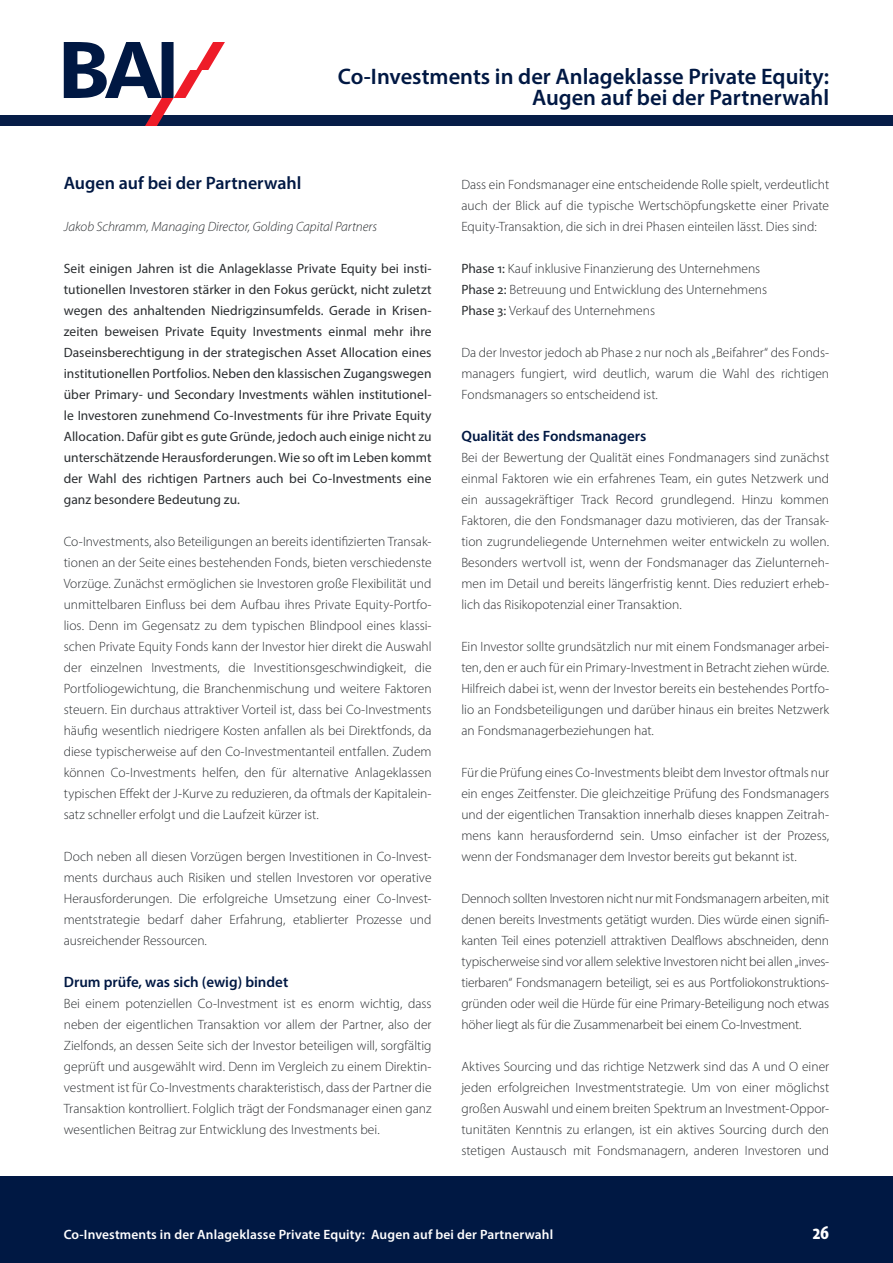
<style>
.page{position:relative;width:893px;height:1263px;background:#fff}
.page>*{position:absolute;margin:0;border:0;box-sizing:border-box;transform-origin:0 0}
.Überschrift{font:600 22.5px/21px "Myriad Pro";color:#001843;text-align:right}
.t1{font:700 condensed 21px "Myriad Pro";color:#fff}
.Textblock_Überschrif{font:600 18px "Myriad Pro";color:#001843}
.Textblock_Überschrif-2{font:600 15px "Myriad Pro";color:#001843}
.Textblock{font:300 13.5px/21px "Myriad Pro";color:#2a2d30;text-align:justify}
.Textblock-2{font:13.5px/21px "Myriad Pro";letter-spacing:.005em;color:#2a2d30;text-align:justify}
.t2{font:600 13.5px "Myriad Pro";letter-spacing:.01em;color:#fff}
.Textblock-3{font:italic 300 13.5px "Myriad Pro";color:#2a2d30}
.s1{font-weight:400}
</style>
<div class="page">
<div style="left:0;top:1176px;width:893px;height:87px;background:#001843"></div>
<div style="left:0;top:115px;width:893px;height:11px;background:#001843"></div>
<svg style="left:64px;top:42px;width:161px;height:84px"></svg>
<p class="Überschrift" style="left:338px;top:65px;width:493px">Co-Investments in der Anlageklasse Private Equity:<br>Augen auf bei der Partnerwahl</p>
<p class="Textblock_Überschrif" style="left:64px;top:172px;width:239px">Augen auf bei der Partnerwahl</p>
<p class="Textblock-3" style="left:64px;top:218px;width:315px">Jakob Schramm, Managing Director, Golding Capital Partners</p>
<p class="Textblock-2" style="left:64px;top:258px;width:369px">Seit einigen Jahren ist die Anlageklasse Private Equity bei insti&shy;tutionellen Investoren stärker in den Fokus gerückt, nicht zuletzt wegen des anhaltenden Niedrigzinsumfelds. Gerade in Krisen&shy;zeiten beweisen Private Equity Investments einmal mehr ihre Daseinsberechtigung in der strategischen Asset Allocation eines institutionellen Portfolios. Neben den klassischen Zugangswegen über Primary- und Secondary Investments wählen institutionel&shy;le Investoren zunehmend Co-Investments für ihre Private Equity Allocation. Dafür gibt es gute Gründe, jedoch auch einige nicht zu unterschätzende Herausforderungen. Wie so oft im Leben kommt der Wahl des richtigen Partners auch bei Co-Investments eine ganz besondere Bedeutung zu.</p>
<p class="Textblock" style="left:64px;top:531px;width:369px">Co-Investments, also Beteiligungen an bereits identifizierten Transak&shy;tionen an der Seite eines bestehenden Fonds, bieten verschiedenste Vorzüge. Zunächst ermöglichen sie Investoren große Flexibilität und unmittelbaren Einfluss bei dem Aufbau ihres Private Equity-Portfo&shy;lios. Denn im Gegensatz zu dem typischen Blindpool eines klassi&shy;schen Private Equity Fonds kann der Investor hier direkt die Auswahl der einzelnen Investments, die Investitionsgeschwindigkeit, die Portfoliogewichtung, die Branchenmischung und weitere Faktoren steuern. Ein durchaus attraktiver Vorteil ist, dass bei Co-Investments häufig wesentlich niedrigere Kosten anfallen als bei Direktfonds, da diese typischerweise auf den Co-Investmentanteil entfallen. Zudem können Co-Investments helfen, den für alternative Anlageklassen typischen Effekt der J-Kurve zu reduzieren, da oftmals der Kapitalein&shy;satz schneller erfolgt und die Laufzeit kürzer ist.</p>
<p class="Textblock" style="left:64px;top:846px;width:369px">Doch neben all diesen Vorzügen bergen Investitionen in Co-Invest&shy;ments durchaus auch Risiken und stellen Investoren vor operative Herausforderungen. Die erfolgreiche Umsetzung einer Co-Invest&shy;mentstrategie bedarf daher Erfahrung, etablierter Prozesse und ausreichender Ressourcen.</p>
<p class="Textblock_Überschrif-2" style="left:64px;top:972px;width:226px">Drum prüfe, was sich (ewig) bindet</p>
<p class="Textblock" style="left:64px;top:993px;width:369px">Bei einem potenziellen Co-Investment ist es enorm wichtig, dass neben der eigentlichen Transaktion vor allem der Partner, also der Zielfonds, an dessen Seite sich der Investor beteiligen will, sorgfältig geprüft und ausgewählt wird. Denn im Vergleich zu einem Direktin&shy;vestment ist für Co-Investments charakteristisch, dass der Partner die Transaktion kontrolliert. Folglich trägt der Fondsmanager einen ganz wesentlichen Beitrag zur Entwicklung des Investments bei.</p>
<p class="Textblock" style="left:461px;top:174px;width:369px">Dass ein Fondsmanager eine entscheidende Rolle spielt, verdeutlicht auch der Blick auf die typische Wertschöpfungskette einer Private Equity-Transaktion, die sich in drei Phasen einteilen lässt. Dies sind:</p>
<p class="Textblock" style="left:461px;top:258px;width:300px"><span class="s1">Phase 1:</span> Kauf inklusive Finanzierung des Unternehmens</p>
<p class="Textblock" style="left:461px;top:279px;width:307px"><span class="s1">Phase 2:</span> Betreuung und Entwicklung des Unternehmens</p>
<p class="Textblock" style="left:461px;top:300px;width:195px"><span class="s1">Phase 3:</span> Verkauf des Unternehmens</p>
<p class="Textblock" style="left:461px;top:342px;width:369px">Da der Investor jedoch ab Phase 2 nur noch als „Beifahrer“ des Fonds&shy;managers fungiert, wird deutlich, warum die Wahl des richtigen Fondsmanagers so entscheidend ist.</p>
<p class="Textblock_Überschrif-2" style="left:461px;top:426px;width:187px">Qualität des Fondsmanagers</p>
<p class="Textblock" style="left:461px;top:447px;width:369px">Bei der Bewertung der Qualität eines Fondmanagers sind zunächst einmal Faktoren wie ein erfahrenes Team, ein gutes Netzwerk und ein aussagekräftiger Track Record grundlegend. Hinzu kommen Faktoren, die den Fondsmanager dazu motivieren, das der Transak&shy;tion zugrundeliegende Unternehmen weiter entwickeln zu wollen.<br>Besonders wertvoll ist, wenn der Fondsmanager das Zielunterneh&shy;men im Detail und bereits längerfristig kennt. Dies reduziert erheb&shy;lich das Risikopotenzial einer Transaktion.</p>
<p class="Textblock" style="left:461px;top:636px;width:369px">Ein Investor sollte grundsätzlich nur mit einem Fondsmanager arbei&shy;ten, den er auch für ein Primary-Investment in Betracht ziehen würde.<br>Hilfreich dabei ist, wenn der Investor bereits ein bestehendes Portfo&shy;lio an Fondsbeteiligungen und darüber hinaus ein breites Netzwerk an Fondsmanagerbeziehungen hat.</p>
<p class="Textblock" style="left:461px;top:762px;width:369px">Für die Prüfung eines Co-Investments bleibt dem Investor oftmals nur ein enges Zeitfenster. Die gleichzeitige Prüfung des Fondsmanagers und der eigentlichen Transaktion innerhalb dieses knappen Zeitrah&shy;mens kann herausfordernd sein. Umso einfacher ist der Prozess, wenn der Fondsmanager dem Investor bereits gut bekannt ist.</p>
<p class="Textblock" style="left:461px;top:888px;width:369px">Dennoch sollten Investoren nicht nur mit Fondsmanagern arbeiten, mit denen bereits Investments getätigt wurden. Dies würde einen signifi&shy;kanten Teil eines potenziell attraktiven Dealflows abschneiden, denn typischerweise sind vor allem selektive Investoren nicht bei allen „inves&shy;tierbaren“ Fondsmanagern beteiligt, sei es aus Portfoliokonstruktions&shy;gründen oder weil die Hürde für eine Primary-Beteiligung noch etwas höher liegt als für die Zusammenarbeit bei einem Co-Investment.</p>
<p class="Textblock" style="left:461px;top:1056px;width:369px">Aktives Sourcing und das richtige Netzwerk sind das A und O einer jeden erfolgreichen Investmentstrategie. Um von einer möglichst großen Auswahl und einem breiten Spektrum an Investment-Oppor&shy;tunitäten Kenntnis zu erlangen, ist ein aktives Sourcing durch den stetigen Austausch mit Fondsmanagern, anderen Investoren und</p>
<p class="t2" style="left:64px;top:1226px;width:491px">Co-Investments in der Anlageklasse Private Equity: Augen auf bei der Partnerwahl</p>
<h2 class="t1" style="left:813px;top:1219px;width:18px">26</h2>
</div>
